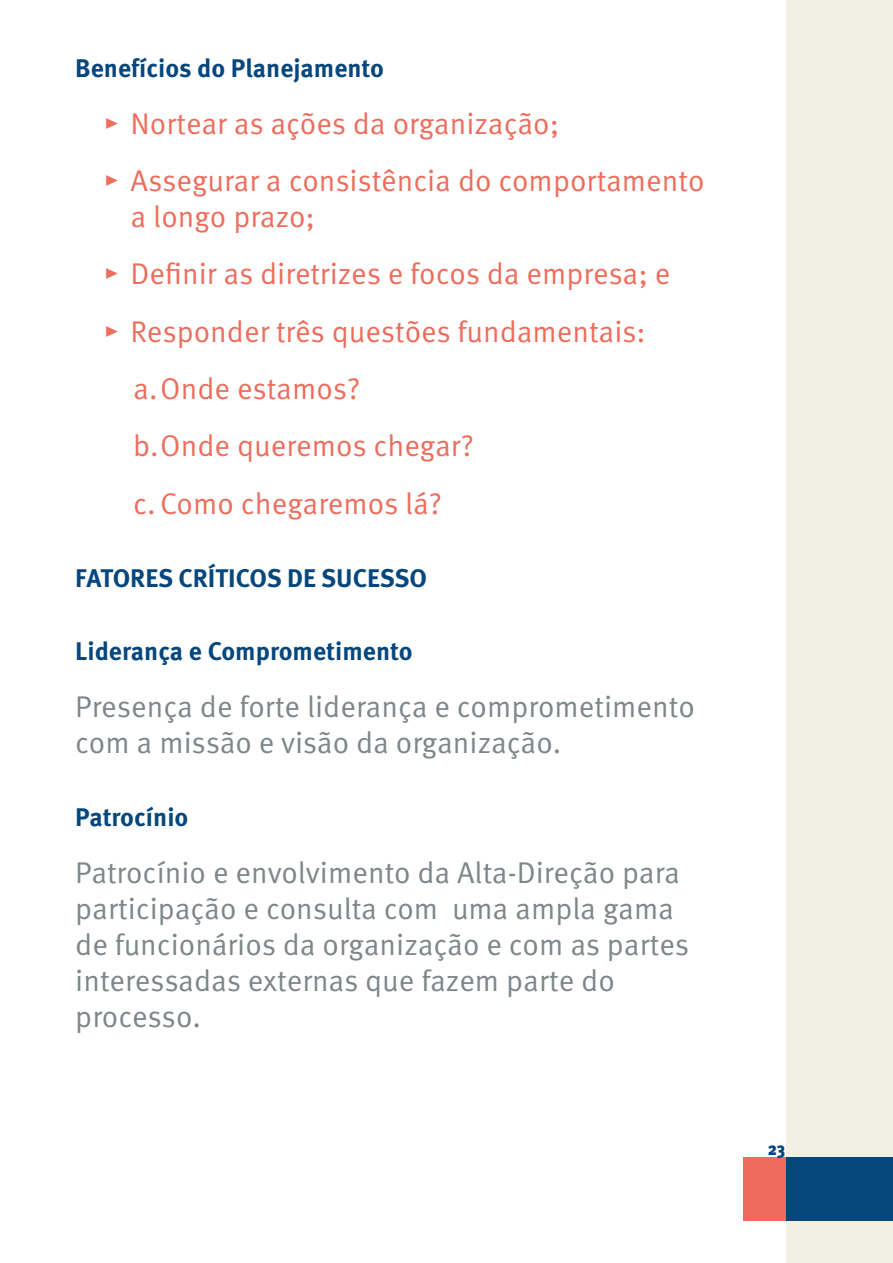
<style>
.page{position:relative;width:893px;height:1263px;background:#fff}
.page>*{position:absolute;margin:0;border:0;box-sizing:border-box;transform-origin:0 0}
.t1{font:30px/36px "Meta Pro Norm";color:#7e8689}
.t2{font:30px/57.3px "Meta Pro Norm";color:#ed6d5d}
.t3{font:700 25.5px "Meta Pro";color:#05477d}
.t4{font:900 condensed 18px "Meta Pro";color:#05477d}
</style>
<div class="page">
<div style="left:743px;top:1157px;width:127px;height:63px;background:#ed6c5c"></div>
<div style="left:787px;top:0;width:106px;height:1263px;background:#f1f0e2"></div>
<div style="left:787px;top:1157px;width:106px;height:63px;background:#05477d"></div>
<p class="t3" style="left:75px;top:48px;width:310px">Benefícios do Planejamento</p>
<p class="t2" style="left:104px;top:93px;width:602px">▸ Nortear as ações da organização;<br>▸ Assegurar a consistência do comportamento</p>
<p class="t2" style="left:131px;top:186px;width:186px">a longo prazo;</p>
<p class="t2" style="left:104px;top:243px;width:568px">▸ Definir as diretrizes e focos da empresa; e</p>
<p class="t2" style="left:104px;top:301px;width:544px">▸ Responder três questões fundamentais:</p>
<p class="t2" style="left:133px;top:358px;width:228px">a.Onde estamos?</p>
<p class="t2" style="left:133px;top:415px;width:342px">b.Onde queremos chegar?</p>
<p class="t2" style="left:133px;top:473px;width:310px">c. Como chegaremos lá?</p>
<p class="t3" style="left:75px;top:558px;width:353px">FATORES CRÍTICOS DE SUCESSO</p>
<p class="t3" style="left:75px;top:631px;width:339px">Liderança e Comprometimento</p>
<p class="t1" style="left:75px;top:687px;width:621px">Presença de forte liderança e comprometimento com a missão e visão da organização.</p>
<p class="t3" style="left:75px;top:797px;width:115px">Patrocínio</p>
<p class="t1" style="left:75px;top:853px;width:615px">Patrocínio e envolvimento da Alta-Direção para participação e consulta com uma ampla gama de funcionários da organização e com as partes interessadas externas que fazem parte do processo.</p>
<p class="t4" style="left:768px;top:1134px;width:19px">23</p>
</div>
